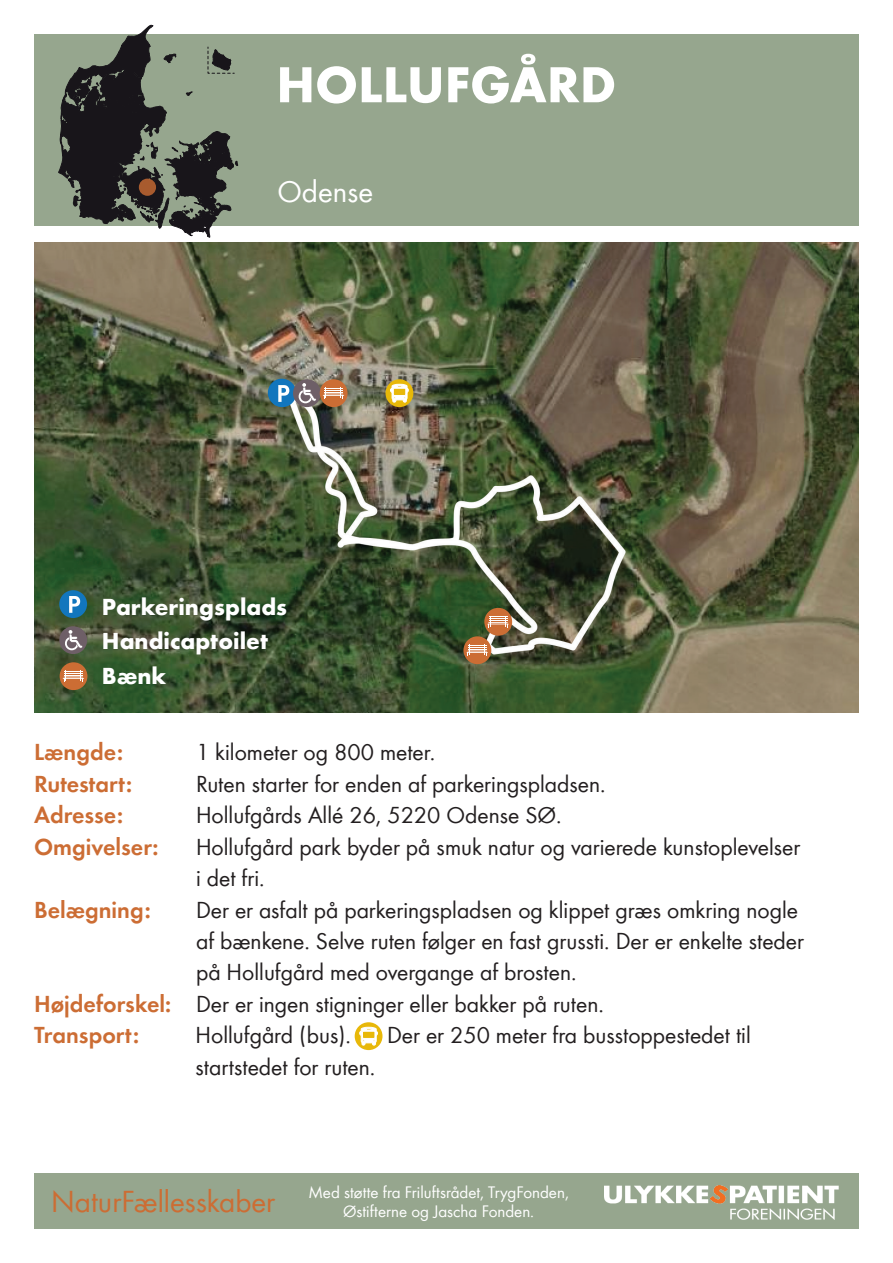
<style>
.page{position:relative;width:893px;height:1263px;background:#fff}
.page>*{position:absolute;margin:0;border:0;box-sizing:border-box;transform-origin:0 0}
.t1{font:700 52.5px "Futura";color:#fff}
.t2{font:31.5px "Futura Boo";color:#fff}
.t3{font:24px/31.5px "Futura Boo";color:#231f20}
.t4{font:24px "Futura Dem";color:#cc6d34}
.t5{font:700 24px/34.5px "Futura";color:#fff}
.t6{font:17.25px/18.8px "Futura Boo";color:#fff}
.s1{font-family:"Futura Dem";color:#cc6d34}
.s2{font-size:31.5px;color:#cc6d34}
</style>
<div class="page">
<div style="left:34px;top:34px;width:825px;height:191px;background:#96a68e"></div>
<svg style="left:58px;top:25px;width:180px;height:213px"></svg>
<div style="left:34px;top:1174px;width:825px;height:55px;background:#96a68e"></div>
<img style="left:605px;top:1186px;width:233px;height:34px">
<img style="left:34px;top:242px;width:825px;height:470px">
<div style="left:139px;top:179px;width:17px;height:17px;background:#a85b2e;border-radius:50%"></div>
<div style="left:59px;top:590px;width:28px;height:28px;background:#1276bd;border-radius:50%"></div>
<svg style="left:69px;top:596px;width:11px;height:17px"></svg>
<div style="left:268px;top:379px;width:28px;height:28px;background:#1276bd;border-radius:50%"></div>
<svg style="left:278px;top:385px;width:11px;height:17px"></svg>
<div style="left:59px;top:626px;width:28px;height:28px;background:#6e5f67;border-radius:50%"></div>
<svg style="left:65px;top:630px;width:18px;height:20px"></svg>
<div style="left:293px;top:379px;width:28px;height:28px;background:#6e5f67;border-radius:50%"></div>
<svg style="left:299px;top:383px;width:17px;height:20px"></svg>
<div style="left:60px;top:662px;width:27px;height:28px;background:#cc6d34;border-radius:50%"></div>
<svg style="left:63px;top:670px;width:21px;height:12px"></svg>
<div style="left:320px;top:379px;width:28px;height:28px;background:#cc6d34;border-radius:50%"></div>
<svg style="left:323px;top:387px;width:21px;height:12px"></svg>
<div style="left:484px;top:608px;width:28px;height:28px;background:#cc6d34;border-radius:50%"></div>
<svg style="left:487px;top:616px;width:22px;height:11px"></svg>
<div style="left:463px;top:636px;width:28px;height:28px;background:#cc6d34;border-radius:50%"></div>
<svg style="left:466px;top:644px;width:22px;height:12px"></svg>
<div style="left:355px;top:1022px;width:27px;height:28px;background:#e8b809;border-radius:50%"></div>
<svg style="left:360px;top:1027px;width:18px;height:18px"></svg>
<svg style="left:385px;top:379px;width:28px;height:28px"></svg>
<svg style="left:390px;top:384px;width:18px;height:18px"></svg>
<h1 class="t1" style="left:276px;top:47px;width:341px">HOLLUFGÅRD</h1>
<h2 class="t2" style="left:277px;top:169px;width:97px">Odense</h2>
<p class="t5" style="left:102px;top:588px;width:187px">Parkeringsplads<br>Handicaptoilet<br>Bænk</p>
<p class="t4" style="left:34px;top:735px;width:91px">Længde:</p>
<p class="t3" style="left:196px;top:735px;width:241px">1 kilometer og 800 meter.</p>
<p class="t4" style="left:34px;top:767px;width:100px">Rutestart:</p>
<p class="t3" style="left:196px;top:766px;width:411px">Ruten starter for enden af parkeringspladsen.</p>
<p class="t4" style="left:34px;top:798px;width:91px">Adresse:</p>
<p class="t3" style="left:196px;top:798px;width:367px">Hollufgårds Allé 26, 5220 Odense SØ.</p>
<p class="t4" style="left:34px;top:830px;width:126px">Omgivelser:</p>
<p class="t3" style="left:196px;top:829px;width:606px">Hollufgård park byder på smuk natur og varierede kunstoplevelser i det fri.</p>
<p class="t4" style="left:34px;top:893px;width:118px">Belægning:</p>
<p class="t3" style="left:196px;top:892px;width:604px">Der er asfalt på parkeringspladsen og klippet græs omkring nogle</p>
<p class="t3" style="left:196px;top:924px;width:609px">af bænkene. Selve ruten følger en fast grussti. Der er enkelte steder</p>
<p class="t3" style="left:196px;top:955px;width:382px">på Hollufgård med overgange af brosten.</p>
<p class="t3" style="left:34px;top:987px;width:571px"><span class="s1">Højdeforskel:</span> Der er ingen stigninger eller bakker på ruten.</p>
<p class="t4" style="left:34px;top:1019px;width:106px">Transport:</p>
<p class="t3" style="left:196px;top:1018px;width:157px">Hollufgård (bus).</p>
<p class="t3" style="left:387px;top:1018px;width:365px">Der er 250 meter fra busstoppestedet til</p>
<p class="t3" style="left:196px;top:1050px;width:181px">startstedet for ruten.</p>
<p class="t6" style="left:343px;top:1182px;width:227px;text-indent:-292px"><span class="s2">NaturFællesskaber</span> Med støtte fra Friluftsrådet, TrygFonden,<br>Østifterne og Jascha Fonden.</p>
</div>
